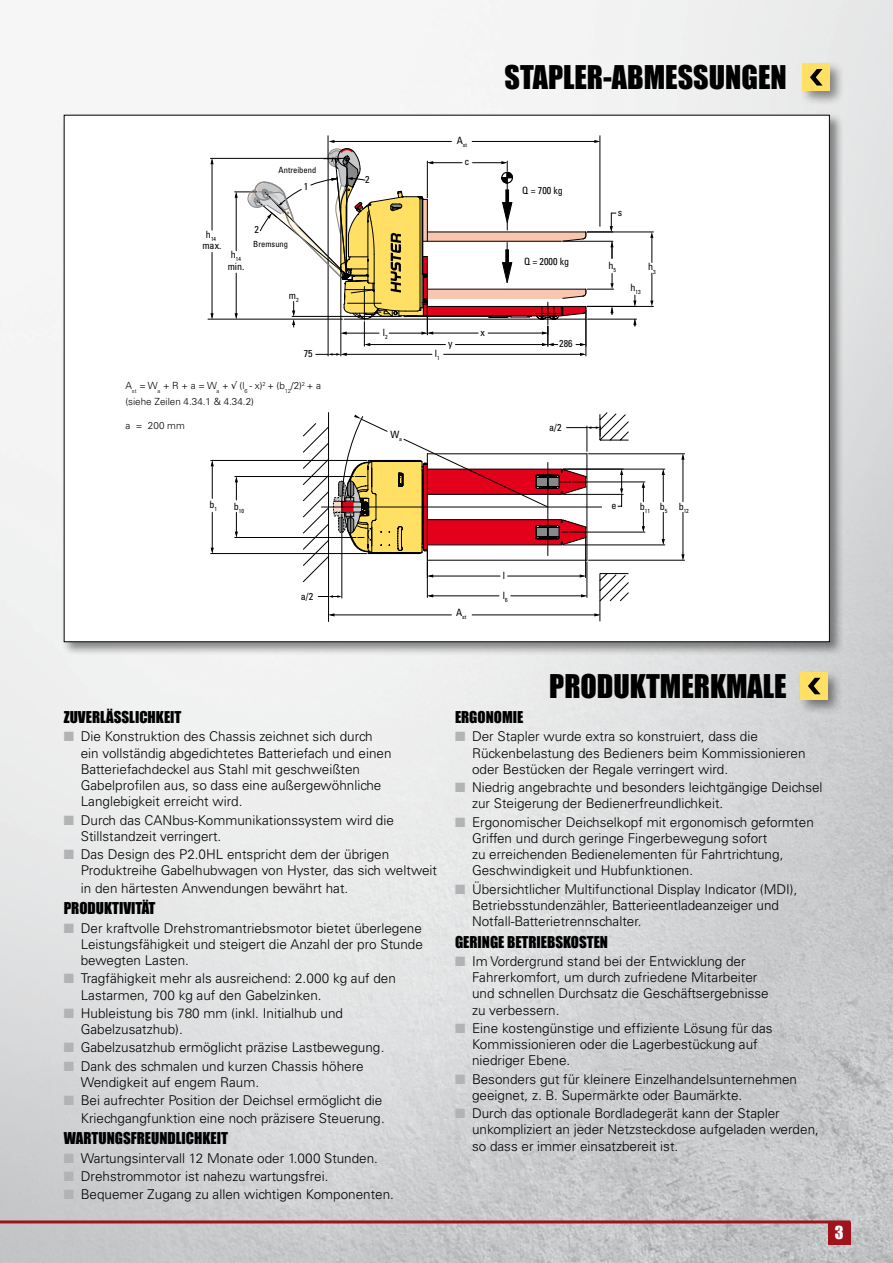
<style>
.page{position:relative;width:893px;height:1263px;background:#fff}
.page>*{position:absolute;margin:0;border:0;box-sizing:border-box;transform-origin:0 0}
.t1{font:30px "Impact";color:#000}
.t2{font:16.5px "Impact";color:#fff}
.t3{font:15px "Impact";color:#000}
.t4{font:300 13.5px/16.2px "Univers";color:#000}
.t5{font:condensed 10.05px "Univers";color:#000}
.t6{font:300 9.9px/15.5px "Univers";color:#000}
.t7{font:condensed 8.4px "Univers";color:#000}
.t8{font:condensed 5.85px "Univers";color:#000}
.s1{color:#b1b3b4}
</style>
<div class="page">
<img style="left:0;top:0;width:893px;height:1263px">
<hr style="left:0;top:1222px;width:1px;height:41px;background:#535355">
<hr style="left:0;top:1220px;width:850px;height:3px;background:#9f141c">
<div style="left:828px;top:1222px;width:22px;height:23px;background:#9f141c"></div>
<div style="left:62px;top:113px;width:782px;height:543px;background:#000;opacity:.45"></div>
<div style="left:64px;top:115px;width:765px;height:527px;background:#fff"></div>
<hr style="left:588px;top:453px;width:96px;height:1px;background:#000">
<hr style="left:588px;top:560px;width:96px;height:1px;background:#000">
<hr style="left:683px;top:459px;width:1px;height:43px;background:#000">
<hr style="left:683px;top:512px;width:1px;height:43px;background:#000">
<svg style="left:681px;top:454px;width:3px;height:6px"></svg>
<svg style="left:681px;top:554px;width:3px;height:6px"></svg>
<hr style="left:563px;top:469px;width:102px;height:1px;background:#000">
<hr style="left:563px;top:545px;width:102px;height:1px;background:#000">
<svg style="left:662px;top:469px;width:3px;height:33px"></svg>
<svg style="left:662px;top:512px;width:3px;height:33px"></svg>
<hr style="left:211px;top:460px;width:156px;height:1px;background:#000">
<hr style="left:211px;top:553px;width:156px;height:1px;background:#000">
<hr style="left:212px;top:465px;width:1px;height:33px;background:#000">
<hr style="left:212px;top:512px;width:1px;height:37px;background:#000">
<svg style="left:211px;top:461px;width:3px;height:5px"></svg>
<svg style="left:211px;top:548px;width:3px;height:5px"></svg>
<hr style="left:333px;top:615px;width:118px;height:1px;background:#000">
<hr style="left:472px;top:615px;width:123px;height:1px;background:#000">
<svg style="left:329px;top:613px;width:5px;height:3px"></svg>
<hr style="left:587px;top:232px;width:66px;height:1px;background:#000">
<hr style="left:587px;top:306px;width:66px;height:1px;background:#000">
<svg style="left:650px;top:232px;width:3px;height:30px"></svg>
<svg style="left:650px;top:273px;width:3px;height:33px"></svg>
<hr style="left:587px;top:319px;width:49px;height:1px;background:#000">
<svg style="left:633px;top:295px;width:3px;height:11px"></svg>
<hr style="left:208px;top:319px;width:134px;height:1px;background:#000">
<hr style="left:328px;top:413px;width:1px;height:208px;background:#000">
<hr style="left:210px;top:158px;width:135px;height:1px;background:#000">
<hr style="left:212px;top:252px;width:1px;height:62px;background:#000">
<hr style="left:212px;top:163px;width:1px;height:67px;background:#000">
<svg style="left:210px;top:313px;width:4px;height:6px"></svg>
<svg style="left:210px;top:158px;width:4px;height:6px"></svg>
<hr style="left:572px;top:482px;width:73px;height:1px;background:#000">
<hr style="left:570px;top:532px;width:75px;height:1px;background:#000">
<svg style="left:642px;top:482px;width:3px;height:20px"></svg>
<svg style="left:642px;top:512px;width:3px;height:20px"></svg>
<svg style="left:633px;top:319px;width:3px;height:7px"></svg>
<svg style="left:594px;top:601px;width:7px;height:20px"></svg>
<svg style="left:303px;top:414px;width:326px;height:187px"></svg>
<svg style="left:235px;top:135px;width:388px;height:443px"></svg>
<div style="left:800px;top:61px;width:45px;height:45px;background:#000;opacity:.45"></div>
<div style="left:803px;top:64px;width:27px;height:27px;background:#ffe065"></div>
<svg style="left:810px;top:69px;width:13px;height:17px"></svg>
<div style="left:798px;top:669px;width:45px;height:46px;background:#000;opacity:.45"></div>
<div style="left:801px;top:672px;width:27px;height:27px;background:#ffe065"></div>
<svg style="left:808px;top:678px;width:12px;height:16px"></svg>
<p class="t7" style="left:279px;top:165px;width:39px">Antreibend</p>
<p class="t5" style="left:304px;top:180px;width:6px">1</p>
<p class="t8" style="left:206px;top:236px;width:12px"><sup>h</sup>14</p>
<p class="t5" style="left:202px;top:239px;width:20px">max.</p>
<p class="t8" style="left:231px;top:255px;width:12px"><sup>h</sup>14</p>
<p class="t5" style="left:228px;top:260px;width:18px">min.</p>
<p class="t5" style="left:254px;top:223px;width:6px">2</p>
<p class="t7" style="left:253px;top:239px;width:36px">Bremsung</p>
<p class="t5" style="left:289px;top:289px;width:11px">m<sub>2</sub></p>
<p class="t5" style="left:304px;top:347px;width:10px">75</p>
<p class="t6" style="left:125px;top:378px;width:197px">A<sub>st</sub> = W<sub>a</sub> + R + a = W<sub>a</sub> + √ (l<sub>6</sub> - x)<sup>2</sup> + (b<sub>12</sub>/2)<sup>2</sup> + a (siehe Zeilen 4.34.1 &amp; 4.34.2)</p>
<p class="t6" style="left:125px;top:417px;width:61px">a = 200 mm</p>
<h1 class="t1" style="left:505px;top:54px;width:284px">STAPLER-ABMESSUNGEN</h1>
<p class="t5" style="left:365px;top:173px;width:6px">2</p>
<p class="t8" style="left:457px;top:141px;width:12px"><sup>A</sup>st</p>
<p class="t5" style="left:465px;top:155px;width:7px">c</p>
<p class="t5" style="left:522px;top:184px;width:42px">Q = 700 kg</p>
<p class="t5" style="left:524px;top:255px;width:47px">Q = 2000 kg</p>
<p class="t5" style="left:383px;top:326px;width:6px">l<sub>2</sub></p>
<p class="t5" style="left:481px;top:326px;width:6px">x</p>
<p class="t5" style="left:448px;top:337px;width:6px">y</p>
<p class="t5" style="left:559px;top:337px;width:15px">286</p>
<p class="t5" style="left:435px;top:347px;width:6px">l<sub>1</sub></p>
<p class="t5" style="left:618px;top:206px;width:6px">s</p>
<p class="t5" style="left:608px;top:259px;width:9px">h<sub>5</sub></p>
<p class="t8" style="left:630px;top:288px;width:12px"><sup>h</sup>13</p>
<p class="t5" style="left:648px;top:260px;width:9px">h<sub>3</sub></p>
<p class="t5" style="left:390px;top:428px;width:13px">W<sub>a</sub></p>
<p class="t5" style="left:549px;top:421px;width:14px">a/2</p>
<p class="t5" style="left:209px;top:498px;width:9px">b<sub>1</sub></p>
<p class="t8" style="left:234px;top:507px;width:12px"><sup>b</sup>10</p>
<p class="t5" style="left:611px;top:499px;width:7px">e</p>
<p class="t5" style="left:660px;top:500px;width:9px">b<sub>5</sub></p>
<p class="t8" style="left:640px;top:507px;width:12px"><sup>b</sup>11</p>
<p class="t8" style="left:679px;top:507px;width:12px"><sup>b</sup>12</p>
<p class="t5" style="left:301px;top:590px;width:14px">a/2</p>
<p class="t8" style="left:456px;top:613px;width:12px"><sup>A</sup>st</p>
<p class="t5" style="left:503px;top:569px;width:4px">l</p>
<p class="t5" style="left:503px;top:588px;width:6px">l<sub>6</sub></p>
<p class="t3" style="left:64px;top:705px;width:119px">ZUVERLÄSSLICHKEIT</p>
<p class="t4" style="left:81px;top:728px;width:312px;text-indent:-17px"><span class="s1">■</span> Die Konstruktion des Chassis zeichnet sich durch ein vollständig abgedichtetes Batteriefach und einen Batteriefachdeckel aus Stahl mit geschweißten Gabelprofilen aus, so dass eine außergewöhnliche Langlebigkeit erreicht wird.</p>
<p class="t4" style="left:81px;top:812px;width:315px;text-indent:-17px"><span class="s1">■</span> Durch das CANbus-Kommunikationssystem wird die<br>Stillstandzeit verringert.</p>
<p class="t4" style="left:81px;top:846px;width:358px;line-height:16.8px;text-indent:-17px"><span class="s1">■</span> Das Design des P2.0HL entspricht dem der übrigen<br>Produktreihe Gabelhubwagen von Hyster, das sich weltweit in den härtesten Anwendungen bewährt hat.</p>
<p class="t3" style="left:64px;top:897px;width:93px">PRODUKTIVITÄT</p>
<p class="t4" style="left:81px;top:920px;width:344px;text-align:justify;text-indent:-17px"><span class="s1">■</span> Der kraftvolle Drehstromantriebsmotor bietet überlegene Leistungsfähigkeit und steigert die Anzahl der pro Stunde bewegten Lasten.</p>
<p class="t4" style="left:81px;top:970px;width:317px;text-indent:-17px"><span class="s1">■</span> Tragfähigkeit mehr als ausreichend: 2.000 kg auf den<br>Lastarmen, 700 kg auf den Gabelzinken.</p>
<p class="t4" style="left:81px;top:1005px;width:264px;text-indent:-17px"><span class="s1">■</span> Hubleistung bis 780 mm (inkl. Initialhub und<br>Gabelzusatzhub).</p>
<p class="t4" style="left:64px;top:1039px;width:322px"><span class="s1">■</span> Gabelzusatzhub ermöglicht präzise Lastbewegung.</p>
<p class="t4" style="left:81px;top:1058px;width:284px;text-indent:-17px"><span class="s1">■</span> Dank des schmalen und kurzen Chassis höhere<br>Wendigkeit auf engem Raum.</p>
<p class="t4" style="left:64px;top:1092px;width:322px;line-height:17.4px;text-align:right"><span class="s1">■</span> Bei aufrechter Position der Deichsel ermöglicht die<br>Kriechgangfunktion eine noch präzisere Steuerung.</p>
<p class="t3" style="left:64px;top:1127px;width:166px">WARTUNGSFREUNDLICHKEIT</p>
<p class="t4" style="left:64px;top:1150px;width:316px"><span class="s1">■</span> Wartungsintervall 12 Monate oder 1.000 Stunden.</p>
<p class="t4" style="left:64px;top:1168px;width:266px"><span class="s1">■</span> Drehstrommotor ist nahezu wartungsfrei.</p>
<p class="t4" style="left:64px;top:1186px;width:332px"><span class="s1">■</span> Bequemer Zugang zu allen wichtigen Komponenten.</p>
<h1 class="t1" style="left:549px;top:663px;width:239px">PRODUKTMERKMALE</h1>
<p class="t3" style="left:455px;top:705px;width:70px">ERGONOMIE</p>
<p class="t4" style="left:472px;top:728px;width:335px;text-indent:-17px"><span class="s1">■</span> Der Stapler wurde extra so konstruiert, dass die<br>Rückenbelastung des Bedieners beim Kommissionieren oder Bestücken der Regale verringert wird.</p>
<p class="t4" style="left:472px;top:779px;width:352px;text-indent:-17px"><span class="s1">■</span> Niedrig angebrachte und besonders leichtgängige Deichsel zur Steigerung der Bedienerfreundlichkeit.</p>
<p class="t4" style="left:472px;top:814px;width:343px;text-indent:-17px"><span class="s1">■</span> Ergonomischer Deichselkopf mit ergonomisch geformten Griffen und durch geringe Fingerbewegung sofort<br>zu erreichenden Bedienelementen für Fahrtrichtung, Geschwindigkeit und Hubfunktionen.</p>
<p class="t4" style="left:472px;top:881px;width:327px;text-indent:-17px"><span class="s1">■</span> Übersichtlicher Multifunctional Display Indicator (MDI),<br>Betriebsstundenzähler, Batterieentladeanzeiger und<br>Notfall-Batterietrennschalter.</p>
<p class="t3" style="left:455px;top:930px;width:155px">GERINGE BETRIEBSKOSTEN</p>
<p class="t4" style="left:472px;top:953px;width:298px;text-indent:-17px"><span class="s1">■</span> Im Vordergrund stand bei der Entwicklung der Fahrerkomfort, um durch zufriedene Mitarbeiter und schnellen Durchsatz die Geschäftsergebnisse zu verbessern.</p>
<p class="t4" style="left:472px;top:1020px;width:302px;text-indent:-17px"><span class="s1">■</span> Eine kostengünstige und effiziente Lösung für das<br>Kommissionieren oder die Lagerbestückung auf niedriger Ebene.</p>
<p class="t4" style="left:472px;top:1071px;width:327px;text-indent:-17px"><span class="s1">■</span> Besonders gut für kleinere Einzelhandelsunternehmen geeignet, z. B. Supermärkte oder Baumärkte.</p>
<p class="t4" style="left:472px;top:1105px;width:348px;text-indent:-17px"><span class="s1">■</span> Durch das optionale Bordladegerät kann der Stapler unkompliziert an jeder Netzsteckdose aufgeladen werden, so dass er immer einsatzbereit ist.</p>
<p class="t2" style="left:835px;top:1220px;width:10px">3</p>
</div>
